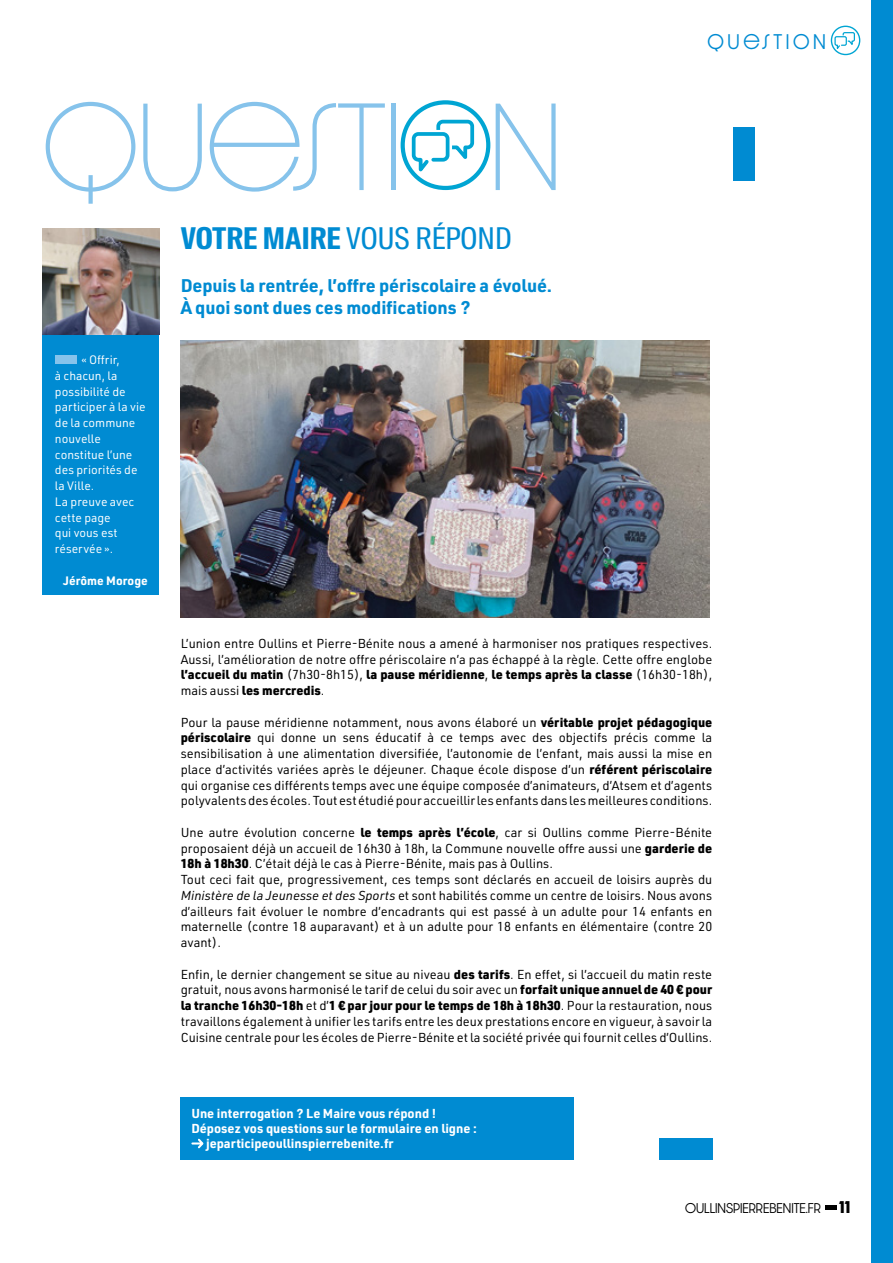
<style>
.page{position:relative;width:893px;height:1263px;background:#fff}
.page>*{position:absolute;margin:0;border:0;box-sizing:border-box;transform-origin:0 0}
.t1{font:100 105px "Dazzle Unicase";letter-spacing:-.01em;color:#86c3eb}
.t2{font:700 30px "Suisse Intl Condensed";color:#008bd2}
.t3{font:700 18px/21.6px "URWDIN";letter-spacing:-.005em;color:#008bd2}
.t4{font:300 18px "Dazzle Unicase";letter-spacing:.2em;color:#008bd2}
.t5{font:700 14.4px "Dazzle Unicase";color:#000}
.t6{font:12.75px/15.8px "URWDIN";color:#000;text-align:justify}
.t7{font:700 12.75px "URWDIN";color:#fff}
.t8{font:12px/15.8px "URWDIN";color:#fff}
.t9{font:300 12px "Dazzle Unicase";color:#000}
.t10{font:700 12px "URWDIN";color:#fff}
.s1{font-weight:400}
.s2{font-weight:900}
.s3{font-style:italic}
</style>
<div class="page">
<div style="left:872px;top:0;width:21px;height:1263px;background:#008bd2"></div>
<svg style="left:831px;top:26px;width:29px;height:29px"></svg>
<svg style="left:401px;top:100px;width:89px;height:90px"></svg>
<hr style="left:825px;top:1205px;width:11px;height:4px;background:#000">
<div style="left:659px;top:1138px;width:53px;height:22px;background:#008bd2"></div>
<div style="left:733px;top:128px;width:22px;height:53px;background:#008bd2"></div>
<div style="left:181px;top:1097px;width:393px;height:63px;background:#008bd2"></div>
<svg style="left:191px;top:1138px;width:13px;height:11px"></svg>
<div style="left:43px;top:333px;width:116px;height:261px;background:#008bd2"></div>
<img style="left:43px;top:228px;width:116px;height:106px">
<div style="left:55px;top:355px;width:22px;height:9px;background:#86c3eb"></div>
<img style="left:181px;top:341px;width:528px;height:276px">
<h1 class="t1" style="left:43px;top:72px;width:521px">QUESTI N</h1>
<p class="t8" style="left:55px;top:352px;width:92px;text-indent:27px">« Offrir,<br>à chacun, la possibilité de participer à la vie de la commune nouvelle constitue l’une des priorités de la Ville.<br>La preuve avec cette page<br>qui vous est réservée ».</p>
<p class="t10" style="left:63px;top:572px;width:86px">Jérôme Moroge</p>
<h2 class="t2" style="left:181px;top:221px;width:332px">VOTRE MAIRE <span class="s1">VOUS RÉPOND</span></h2>
<h3 class="t3" style="left:181px;top:274px;width:373px">Depuis la rentrée, l’offre périscolaire a évolué.<br>À quoi sont dues ces modifications ?</h3>
<h3 class="t4" style="left:708px;top:29px;width:120px">QUesTION</h3>
<p class="t6" style="left:181px;top:635px;width:533px">L’union entre Oullins et Pierre-Bénite nous a amené à harmoniser nos pratiques respectives.<br>Aussi, l’amélioration de notre offre périscolaire n’a pas échappé à la règle. Cette offre englobe <span class="s2">l’accueil du matin</span> (7h30-8h15), <span class="s2">la pause méridienne</span>, <span class="s2">le temps après la classe</span> (16h30-18h), mais aussi <span class="s2">les mercredis</span>.</p>
<p class="t6" style="left:181px;top:714px;width:533px">Pour la pause méridienne notamment, nous avons élaboré un <span class="s2">véritable projet pédagogique périscolaire</span> qui donne un sens éducatif à ce temps avec des objectifs précis comme la sensibilisation à une alimentation diversifiée, l’autonomie de l’enfant, mais aussi la mise en place d’activités variées après le déjeuner. Chaque école dispose d’un <span class="s2">référent périscolaire </span>qui organise ces différents temps avec une équipe composée d’animateurs, d’Atsem et d’agents polyvalents des écoles. Tout est étudié pour accueillir les enfants dans les meilleures conditions.</p>
<p class="t6" style="left:181px;top:824px;width:533px;text-align:left">Une autre évolution concerne <span class="s2">le temps après l’école</span>, car si Oullins comme Pierre-Bénite proposaient déjà un accueil de 16h30 à 18h, la Commune nouvelle offre aussi une <span class="s2">garderie de 18h à 18h30</span>. C’était déjà le cas à Pierre-Bénite, mais pas à Oullins.<br>Tout ceci fait que, progressivement, ces temps sont déclarés en accueil de loisirs auprès du <span class="s3">Ministère de la Jeunesse et des Sports</span> et sont habilités comme un centre de loisirs. Nous avons d’ailleurs fait évoluer le nombre d’encadrants qui est passé à un adulte pour 14 enfants en maternelle (contre 18 auparavant) et à un adulte pour 18 enfants en élémentaire (contre 20 avant).</p>
<p class="t6" style="left:181px;top:966px;width:533px">Enfin, le dernier changement se situe au niveau <span class="s2">des tarifs</span>. En effet, si l’accueil du matin reste gratuit, nous avons harmonisé le tarif de celui du soir avec un <span class="s2">forfait unique annuel de 40 € pour la tranche 16h30-18h</span> et d’<span class="s2">1 € par jour pour le temps de 18h à 18h30</span>. Pour la restauration, nous travaillons également à unifier les tarifs entre les deux prestations encore en vigueur, à savoir la Cuisine centrale pour les écoles de Pierre-Bénite et la société privée qui fournit celles d’Oullins.</p>
<p class="t7" style="left:191px;top:1104px;width:246px">Une interrogation ? Le Maire vous répond !</p>
<p class="t7" style="left:191px;top:1120px;width:287px">Déposez vos questions sur le formulaire en ligne :</p>
<p class="t7" style="left:206px;top:1135px;width:189px">jeparticipeoullinspierrebenite.fr</p>
<p class="t9" style="left:685px;top:1199px;width:137px">OULLINSPIERREBENITE.fR</p>
<p class="t5" style="left:839px;top:1196px;width:13px">11</p>
</div>
